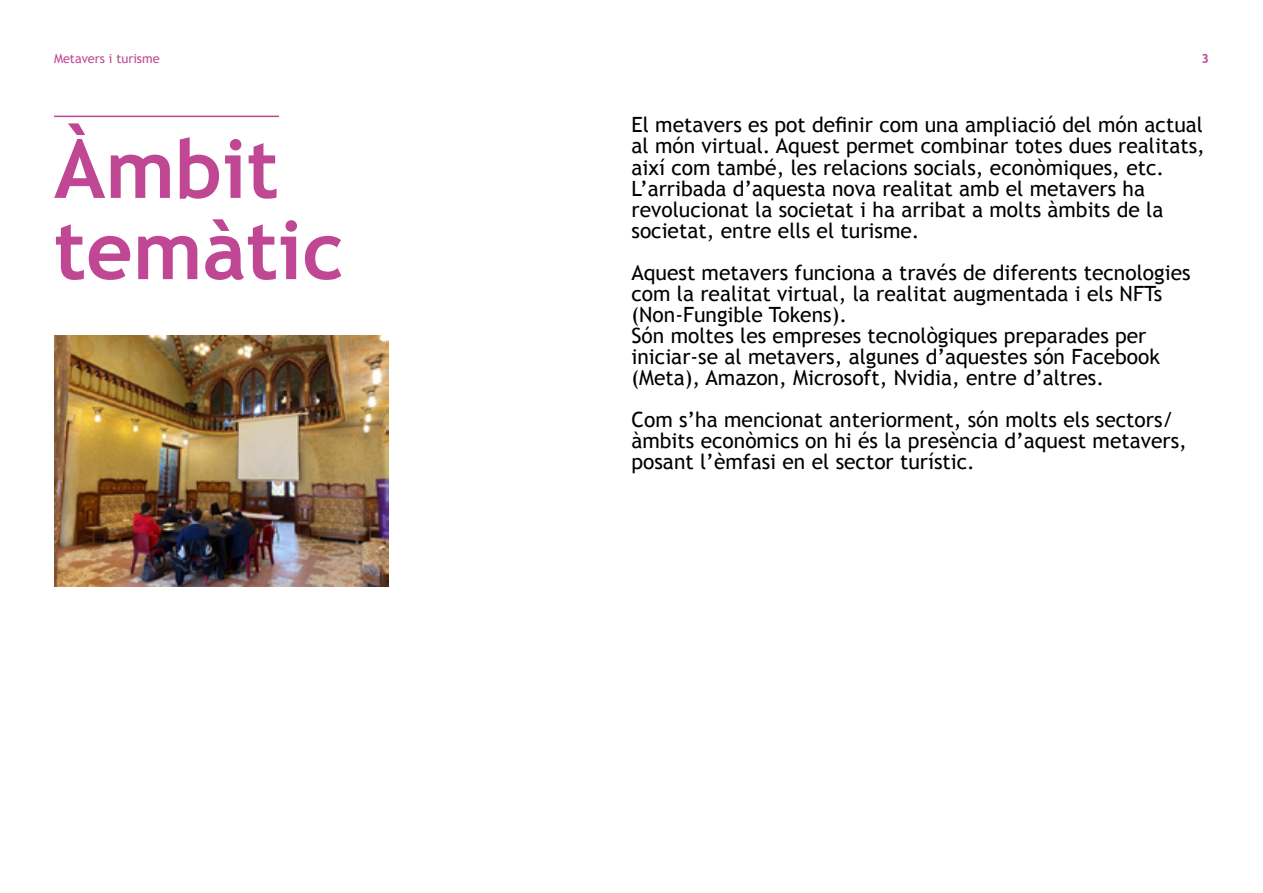
<style>
.page{position:relative;width:1263px;height:893px;background:#fff}
.page>*{position:absolute;margin:0;border:0;box-sizing:border-box;transform-origin:0 0}
.t1{font:700 81.3px/81.2px "Trebuchet MS";color:#bf4793}
.t2{font:21px/21px "Trebuchet MS";color:#000}
.t3{font:12.75px "Trebuchet MS";color:#bf4793}
.t4{font:700 12.75px "Trebuchet MS";color:#bf4793}
</style>
<div class="page">
<hr style="left:54px;top:116px;width:225px;height:1px;background:#bf4793">
<img style="left:54px;top:336px;width:334px;height:251px">
<p class="t3" style="left:54px;top:51px;width:107px">Metavers i turisme</p>
<p class="t4" style="left:1201px;top:51px;width:9px">3</p>
<h1 class="t1" style="left:54px;top:128px;width:291px">Àmbit temàtic</h1>
<p class="t2" style="left:631px;top:115px;width:575px">El metavers es pot definir com una ampliació del món actual al món virtual. Aquest permet combinar totes dues realitats, així com també, les relacions socials, econòmiques, etc.<br>L’arribada d’aquesta nova realitat amb el metavers ha revolucionat la societat i ha arribat a molts àmbits de la societat, entre ells el turisme.</p>
<p class="t2" style="left:631px;top:262px;width:561px">Aquest metavers funciona a través de diferents tecnologies com la realitat virtual, la realitat augmentada i els NFTs (Non-Fungible Tokens).<br>Són moltes les empreses tecnològiques preparades per iniciar-se al metavers, algunes d’aquestes són Facebook (Meta), Amazon, Microsoft, Nvidia, entre d’altres.</p>
<p class="t2" style="left:631px;top:409px;width:557px">Com s’ha mencionat anteriorment, són molts els sectors/ àmbits econòmics on hi és la presència d’aquest metavers, posant l’èmfasi en el sector turístic.</p>
</div>
